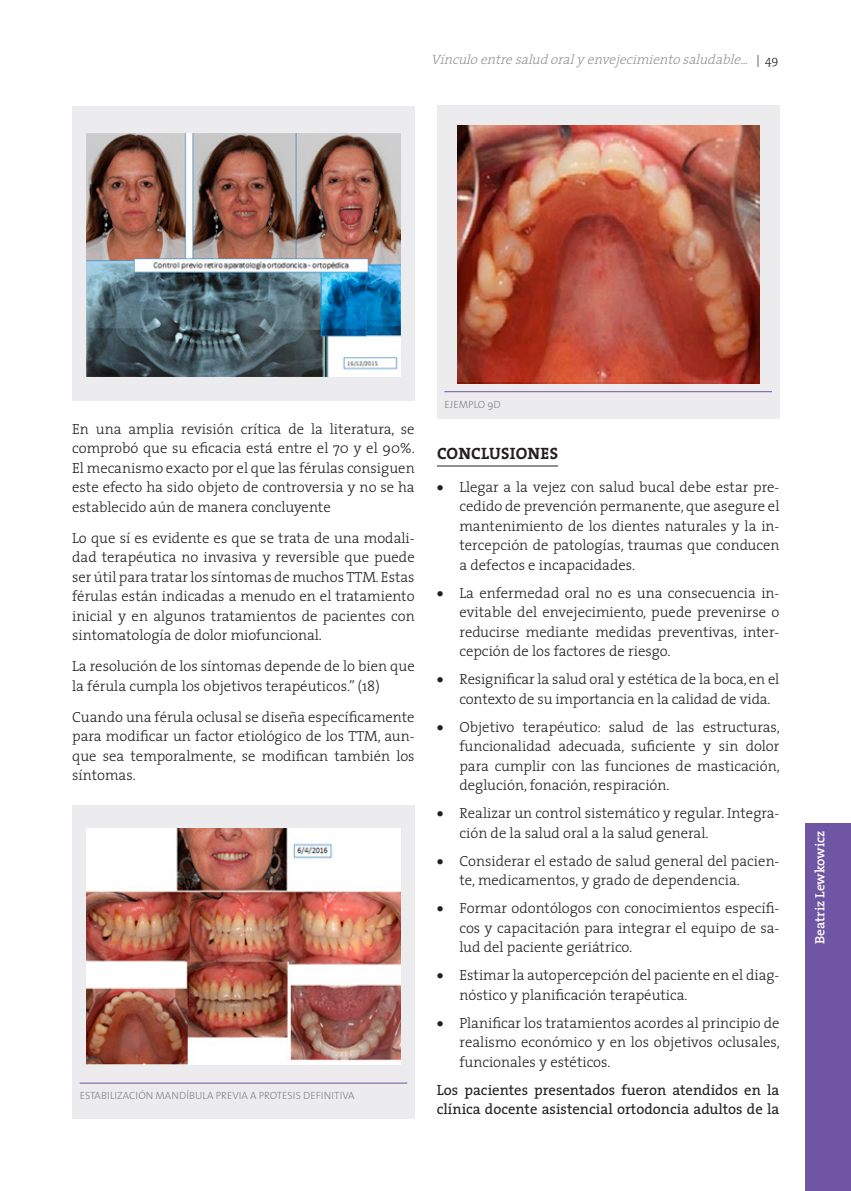
<style>
.page{position:relative;width:851px;height:1191px;background:#fff}
.page>*{position:absolute;margin:0;border:0;box-sizing:border-box;transform-origin:0 0}
.titulos_SERIF_subray{font:700 16.5px "The Serif";letter-spacing:.015em;color:#231f20}
.texto_justificado{font:300 14.7px/19.5px "The Serif";color:#231f20;text-align:justify}
.texto_justificado-2{font:14.7px/19.5px "The Serif";color:#231f20}
.t1{font:italic 300 13.5px "The Serif";color:#939598}
.t2{font:600 13.5px "The Serif";color:#fff}
.epigrafe_foto{font:300 10.5px "The Sans";letter-spacing:.005em;color:#808285}
.s1{font-style:normal;font-size:12px;color:#231f20}
</style>
<div class="page">
<div style="left:805px;top:823px;width:45px;height:368px;background:#6f55a3"></div>
<div style="left:72px;top:106px;width:342px;height:295px;background:#ececee"></div>
<div style="left:72px;top:805px;width:342px;height:313px;background:#ececee"></div>
<hr style="left:437px;top:466px;width:121px;height:1px;background:#231f20">
<div style="left:437px;top:105px;width:342px;height:314px;background:#ececee"></div>
<img style="left:86px;top:133px;width:315px;height:243px">
<img style="left:86px;top:829px;width:314px;height:235px">
<hr style="left:80px;top:1082px;width:327px;height:1px;background:#6f55a3">
<img style="left:457px;top:125px;width:302px;height:259px">
<hr style="left:444px;top:391px;width:327px;height:1px;background:#6f55a3">
<p class="t1" style="left:430px;top:49px;width:349px">Vínculoentresaludoralyenvej ecimientosaludable... <span class="s1">| 4 9</span></p>
<p class="texto_justificado" style="left:72px;top:418px;width:344px">En una amplia revisión crítica de la literatura, se comprobó que su eficacia está entre el 70 y el 90%.<br>El mecanismo exacto por el que las férulas consiguen este efecto ha sido objeto de controversia y no se ha establecido aún de manera concluyente</p>
<p class="texto_justificado" style="left:72px;top:527px;width:344px">Lo que sí es evidente es que se trata de una modali&shy;dad terapéutica no invasiva y reversible que puede ser útil para tratar los síntomas de muchos TTM. Estas férulas están indicadas a menudo en el tratamiento inicial y en algunos tratamientos de pacientes con sintomatología de dolor miofuncional.</p>
<p class="texto_justificado" style="left:72px;top:656px;width:344px">La resolución de los síntomas depende de lo bien que la férula cumpla los objetivos terapéuticos.” (18)</p>
<p class="texto_justificado" style="left:72px;top:706px;width:344px">Cuando una férula oclusal se diseña específicamente para modificar un factor etiológico de los TTM, aun&shy;que sea temporalmente, se modifican también los síntomas.</p>
<p class="epigrafe_foto" style="left:80px;top:1086px;width:276px">ESTABILIZACIÓN MANDÍBULA PREVIA A PROTESIS DEFINITIVA</p>
<p class="epigrafe_foto" style="left:444px;top:395px;width:58px">EJEMPLO 9D</p>
<p class="titulos_SERIF_subray" style="left:437px;top:440px;width:122px">CONCLUSIONES</p>
<p class="texto_justificado" style="left:459px;top:476px;width:321px;text-indent:-22px">• Llegar a la vejez con salud bucal debe estar pre&shy;cedido de prevención permanente, que asegure el mantenimiento de los dientes naturales y la in&shy;tercepción de patologías, traumas que conducen a defectos e incapacidades.</p>
<p class="texto_justificado" style="left:459px;top:582px;width:321px;text-indent:-22px">• La enfermedad oral no es una consecuencia in&shy;evitable del envejecimiento, puede prevenirse o reducirse mediante medidas preventivas, inter&shy;cepción de los factores de riesgo.</p>
<p class="texto_justificado" style="left:459px;top:669px;width:321px;text-indent:-22px">• Resignificar la salud oral y estética de la boca, en el contexto de su importancia en la calidad de vida.</p>
<p class="texto_justificado" style="left:459px;top:716px;width:322px;text-indent:-22px">• Objetivo terapéutico: salud de las estructuras, funcionalidad adecuada, suficiente y sin dolor para cumplir con las funciones de masticación, deglución, fonación, respiración.</p>
<p class="texto_justificado" style="left:459px;top:803px;width:321px;text-indent:-22px">• Realizar un control sistemático y regular. Integra&shy;ción de la salud oral a la salud general.</p>
<p class="texto_justificado" style="left:459px;top:850px;width:321px;text-indent:-22px">• Considerar el estado de salud general del pacien&shy;te, medicamentos, y grado de dependencia.</p>
<p class="texto_justificado" style="left:459px;top:898px;width:321px;text-indent:-22px">• Formar odontólogos con conocimientos específi&shy;cos y capacitación para integrar el equipo de sa&shy;lud del paciente geriátrico.</p>
<p class="texto_justificado" style="left:459px;top:965px;width:321px;text-indent:-22px">• Estimar la autopercepción del paciente en el diag&shy;nóstico y planificación terapéutica.</p>
<p class="texto_justificado" style="left:459px;top:1012px;width:322px;text-indent:-22px">• Planificar los tratamientos acordes al principio de realismo económico y en los objetivos oclusales, funcionales y estéticos.</p>
<p class="texto_justificado-2" style="left:437px;top:1079px;width:344px">Los pacientes presentados fueron atendidos en la clínica docente asistencial ortodoncia adultos de la</p>
<p class="t2" style="left:808px;top:944px;width:115px;rotate:-90deg">Beatriz Lewkowicz</p>
</div>
